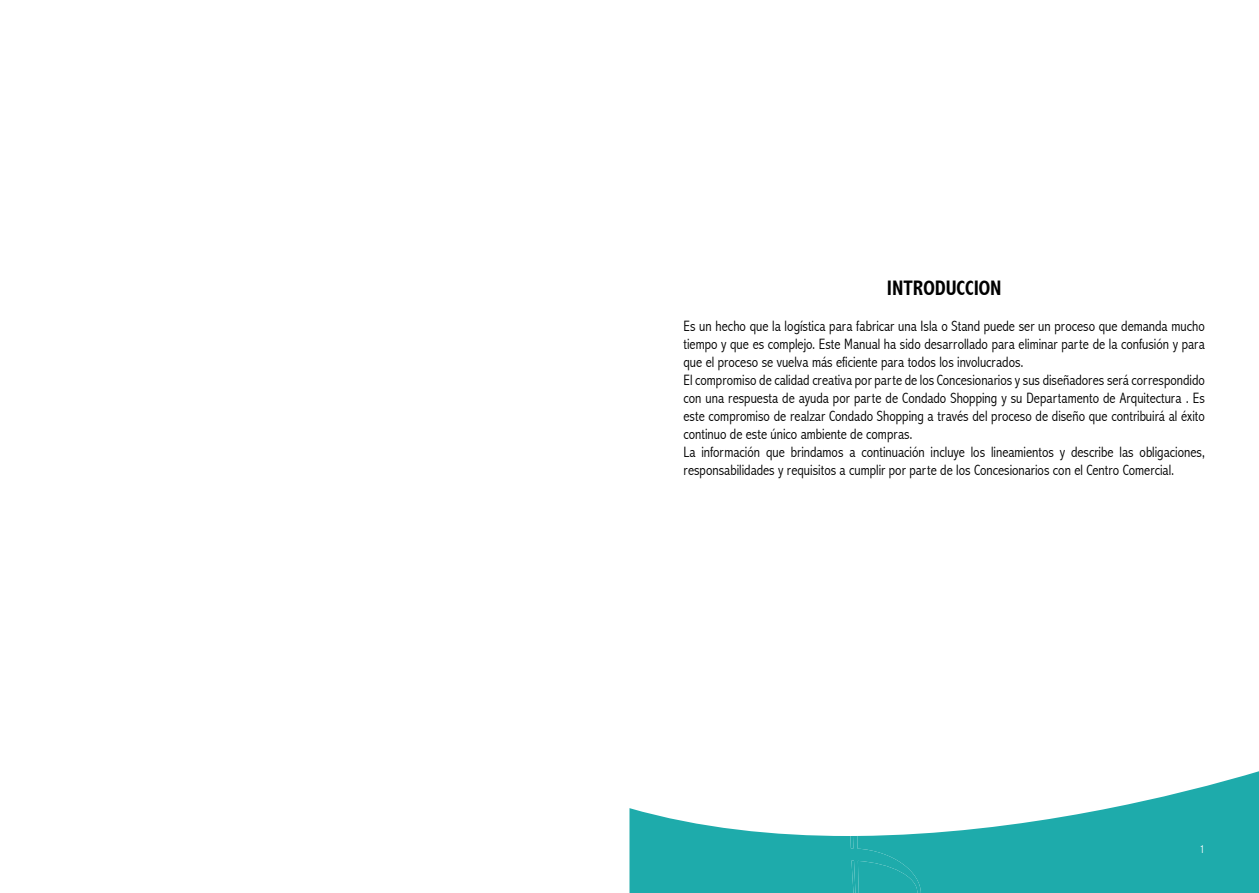
<style>
.page{position:relative;width:1259px;height:893px;background:#fff}
.page>*{position:absolute;margin:0;border:0;box-sizing:border-box;transform-origin:0 0}
.t1{font:700 condensed 21px "Abadi";color:#000}
.t2{font:300 condensed 15px/18px "Abadi";color:#000}
.t3{font:300 condensed 12px "Abadi";color:#fff}
</style>
<div class="page">
<svg style="left:921px;top:771px;width:338px;height:122px;fill:#1eabab"></svg>
<svg style="left:629px;top:808px;width:292px;height:85px"></svg>
<h1 class="t1" style="left:887px;top:276px;width:116px">INTRODUCCION</h1>
<p class="t2" style="left:683px;top:317px;width:523px">Es un hecho que la logística para fabricar una Isla o Stand puede ser un proceso que demanda mucho tiempo y que es complejo. Este Manual ha sido desarrollado para eliminar parte de la confusión y para que el proceso se vuelva más eficiente para todos los involucrados.<br>El compromiso de calidad creativa por parte de los Concesionarios y sus diseñadores será correspondido con una respuesta de ayuda por parte de Condado Shopping y su Departamento de Arquitectura . Es este compromiso de realzar Condado Shopping a través del proceso de diseño que contribuirá al éxito continuo de este único ambiente de compras.<br>La información que brindamos a continuación incluye los lineamientos y describe las obligaciones, responsabilidades y requisitos a cumplir por parte de los Concesionarios con el Centro Comercial.</p>
<p class="t3" style="left:1199px;top:842px;width:7px">1</p>
</div>
